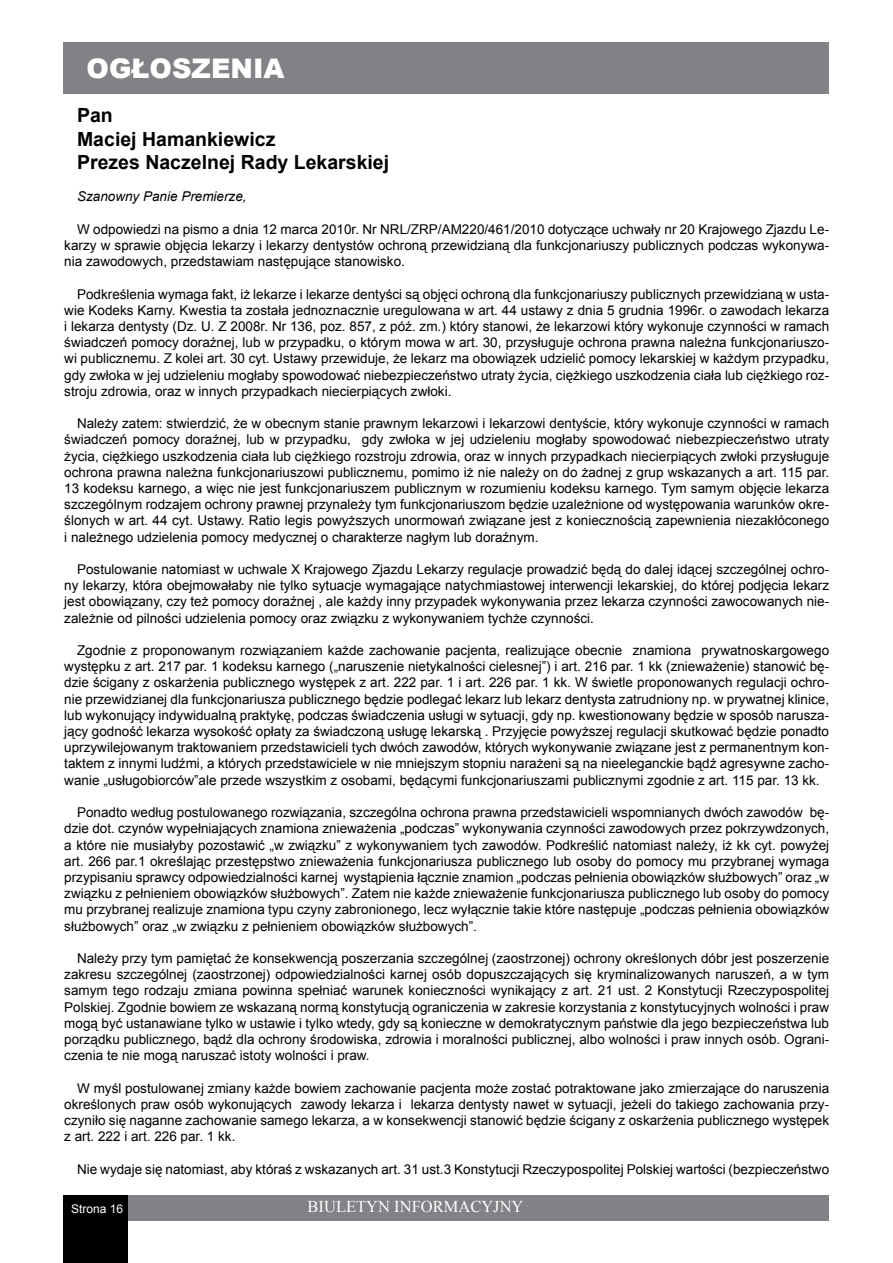
<style>
.page{position:relative;width:893px;height:1263px;background:#fff}
.page>*{position:absolute;margin:0;border:0;box-sizing:border-box;transform-origin:0 0}
.t1{font:900 27px "Arial";color:#fff}
.t2{font:700 19.5px/23.4px "Arial";color:#000}
.t3{font:16.5px "Times New Roman";color:#fff}
.t4{font:13.5px/16.2px "Arial";color:#000;text-align:justify}
.t5{font:italic 13.5px "Arial";color:#000}
.t6{font:12px "Arial";color:#fff}
</style>
<div class="page">
<div style="left:64px;top:43px;width:765px;height:51px;background:#808285"></div>
<div style="left:64px;top:1195px;width:765px;height:25px;background:#808285"></div>
<div style="left:64px;top:1195px;width:64px;height:68px;background:#000"></div>
<h1 class="t1" style="left:87px;top:49px;width:199px">OGŁOSZENIA</h1>
<h2 class="t2" style="left:77px;top:104px;width:314px">Pan<br>Maciej Hamankiewicz<br>Prezes Naczelnej Rady Lekarskiej</h2>
<p class="t5" style="left:77px;top:188px;width:171px">Szanowny Panie Premierze,</p>
<p class="t4" style="left:64px;top:221px;width:766px;text-indent:13px">W odpowiedzi na pismo a dnia 12 marca 2010r. Nr NRL/ZRP/AM220/461/2010 dotyczące uchwały nr 20 Krajowego Zjazdu Le&shy;karzy w sprawie objęcia lekarzy i lekarzy dentystów ochroną przewidzianą dla funkcjonariuszy publicznych podczas wykonywa&shy;nia zawodowych, przedstawiam następujące stanowisko.</p>
<p class="t4" style="left:64px;top:286px;width:766px;text-indent:13px">Podkreślenia wymaga fakt, iż lekarze i lekarze dentyści są objęci ochroną dla funkcjonariuszy publicznych przewidzianą w usta&shy;wie Kodeks Karny. Kwestia ta została jednoznacznie uregulowana w art. 44 ustawy z dnia 5 grudnia 1996r. o zawodach lekarza i lekarza dentysty (Dz. U. Z 2008r. Nr 136, poz. 857, z póź. zm.) który stanowi, że lekarzowi który wykonuje czynności w ramach świadczeń pomocy doraźnej, lub w przypadku, o którym mowa w art. 30, przysługuje ochrona prawna należna funkcjonariuszo&shy;wi publicznemu. Z kolei art. 30 cyt. Ustawy przewiduje, że lekarz ma obowiązek udzielić pomocy lekarskiej w każdym przypadku, gdy zwłoka w jej udzieleniu mogłaby spowodować niebezpieczeństwo utraty życia, ciężkiego uszkodzenia ciała lub ciężkiego roz&shy;stroju zdrowia, oraz w innych przypadkach niecierpiących zwłoki.</p>
<p class="t4" style="left:64px;top:415px;width:766px;text-indent:13px">Należy zatem: stwierdzić, że w obecnym stanie prawnym lekarzowi i lekarzowi dentyście, który wykonuje czynności w ramach świadczeń pomocy doraźnej, lub w przypadku, gdy zwłoka w jej udzieleniu mogłaby spowodować niebezpieczeństwo utraty życia, ciężkiego uszkodzenia ciała lub ciężkiego rozstroju zdrowia, oraz w innych przypadkach niecierpiących zwłoki przysługuje ochrona prawna należna funkcjonariuszowi publicznemu, pomimo iż nie należy on do żadnej z grup wskazanych a art. 115 par.<br>13 kodeksu karnego, a więc nie jest funkcjonariuszem publicznym w rozumieniu kodeksu karnego. Tym samym objęcie lekarza szczególnym rodzajem ochrony prawnej przynależy tym funkcjonariuszom będzie uzależnione od występowania warunków okre&shy;ślonych w art. 44 cyt. Ustawy. Ratio legis powyższych unormowań związane jest z koniecznością zapewnienia niezakłóconego i należnego udzielenia pomocy medycznej o charakterze nagłym lub doraźnym.</p>
<p class="t4" style="left:64px;top:561px;width:766px;text-indent:13px">Postulowanie natomiast w uchwale X Krajowego Zjazdu Lekarzy regulacje prowadzić będą do dalej idącej szczególnej ochro&shy;ny lekarzy, która obejmowałaby nie tylko sytuacje wymagające natychmiastowej interwencji lekarskiej, do której podjęcia lekarz jest obowiązany, czy też pomocy doraźnej , ale każdy inny przypadek wykonywania przez lekarza czynności zawocowanych nie&shy;zależnie od pilności udzielenia pomocy oraz związku z wykonywaniem tychże czynności.</p>
<p class="t4" style="left:64px;top:642px;width:766px;text-indent:13px">Zgodnie z proponowanym rozwiązaniem każde zachowanie pacjenta, realizujące obecnie znamiona prywatnoskargowego występku z art. 217 par. 1 kodeksu karnego („naruszenie nietykalności cielesnej”) i art. 216 par. 1 kk (znieważenie) stanowić bę&shy;dzie ścigany z oskarżenia publicznego występek z art. 222 par. 1 i art. 226 par. 1 kk. W świetle proponowanych regulacji ochro&shy;nie przewidzianej dla funkcjonariusza publicznego będzie podlegać lekarz lub lekarz dentysta zatrudniony np. w prywatnej klinice, lub wykonujący indywidualną praktykę, podczas świadczenia usługi w sytuacji, gdy np. kwestionowany będzie w sposób narusza&shy;jący godność lekarza wysokość opłaty za świadczoną usługę lekarską . Przyjęcie powyższej regulacji skutkować będzie ponadto uprzywilejowanym traktowaniem przedstawicieli tych dwóch zawodów, których wykonywanie związane jest z permanentnym kon&shy;taktem z innymi ludźmi, a których przedstawiciele w nie mniejszym stopniu narażeni są na nieeleganckie bądź agresywne zacho&shy;wanie „usługobiorców”ale przede wszystkim z osobami, będącymi funkcjonariuszami publicznymi zgodnie z art. 115 par. 13 kk.</p>
<p class="t4" style="left:64px;top:804px;width:766px;text-indent:13px">Ponadto według postulowanego rozwiązania, szczególna ochrona prawna przedstawicieli wspomnianych dwóch zawodów bę&shy;dzie dot. czynów wypełniających znamiona znieważenia „podczas” wykonywania czynności zawodowych przez pokrzywdzonych, a które nie musiałyby pozostawić „w związku” z wykonywaniem tych zawodów. Podkreślić natomiast należy, iż kk cyt. powyżej art. 266 par.1 określając przestępstwo znieważenia funkcjonariusza publicznego lub osoby do pomocy mu przybranej wymaga przypisaniu sprawcy odpowiedzialności karnej wystąpienia łącznie znamion „podczas pełnienia obowiązków służbowych” oraz „w związku z pełnieniem obowiązków służbowych”. Zatem nie każde znieważenie funkcjonariusza publicznego lub osoby do pomocy mu przybranej realizuje znamiona typu czyny zabronionego, lecz wyłącznie takie które następuje „podczas pełnienia obowiązków służbowych” oraz „w związku z pełnieniem obowiązków służbowych”.</p>
<p class="t4" style="left:64px;top:950px;width:766px;text-indent:13px">Należy przy tym pamiętać że konsekwencją poszerzania szczególnej (zaostrzonej) ochrony określonych dóbr jest poszerzenie zakresu szczególnej (zaostrzonej) odpowiedzialności karnej osób dopuszczających się kryminalizowanych naruszeń, a w tym samym tego rodzaju zmiana powinna spełniać warunek konieczności wynikający z art. 21 ust. 2 Konstytucji Rzeczypospolitej Polskiej. Zgodnie bowiem ze wskazaną normą konstytucją ograniczenia w zakresie korzystania z konstytucyjnych wolności i praw mogą być ustanawiane tylko w ustawie i tylko wtedy, gdy są konieczne w demokratycznym państwie dla jego bezpieczeństwa lub porządku publicznego, bądź dla ochrony środowiska, zdrowia i moralności publicznej, albo wolności i praw innych osób. Ograni&shy;czenia te nie mogą naruszać istoty wolności i praw.</p>
<p class="t4" style="left:64px;top:1080px;width:766px;text-indent:13px">W myśl postulowanej zmiany każde bowiem zachowanie pacjenta może zostać potraktowane jako zmierzające do naruszenia określonych praw osób wykonujących zawody lekarza i lekarza dentysty nawet w sytuacji, jeżeli do takiego zachowania przy&shy;czyniło się naganne zachowanie samego lekarza, a w konsekwencji stanowić będzie ścigany z oskarżenia publicznego występek z art. 222 i art. 226 par. 1 kk.</p>
<p class="t4" style="left:77px;top:1161px;width:754px">Nie wydaje się natomiast, aby któraś z wskazanych art. 31 ust.3 Konstytucji Rzeczypospolitej Polskiej wartości (bezpieczeństwo</p>
<p class="t6" style="left:71px;top:1201px;width:54px">Strona 16</p>
<p class="t3" style="left:308px;top:1195px;width:217px">BIULETYN INFORMACYJNY</p>
</div>
